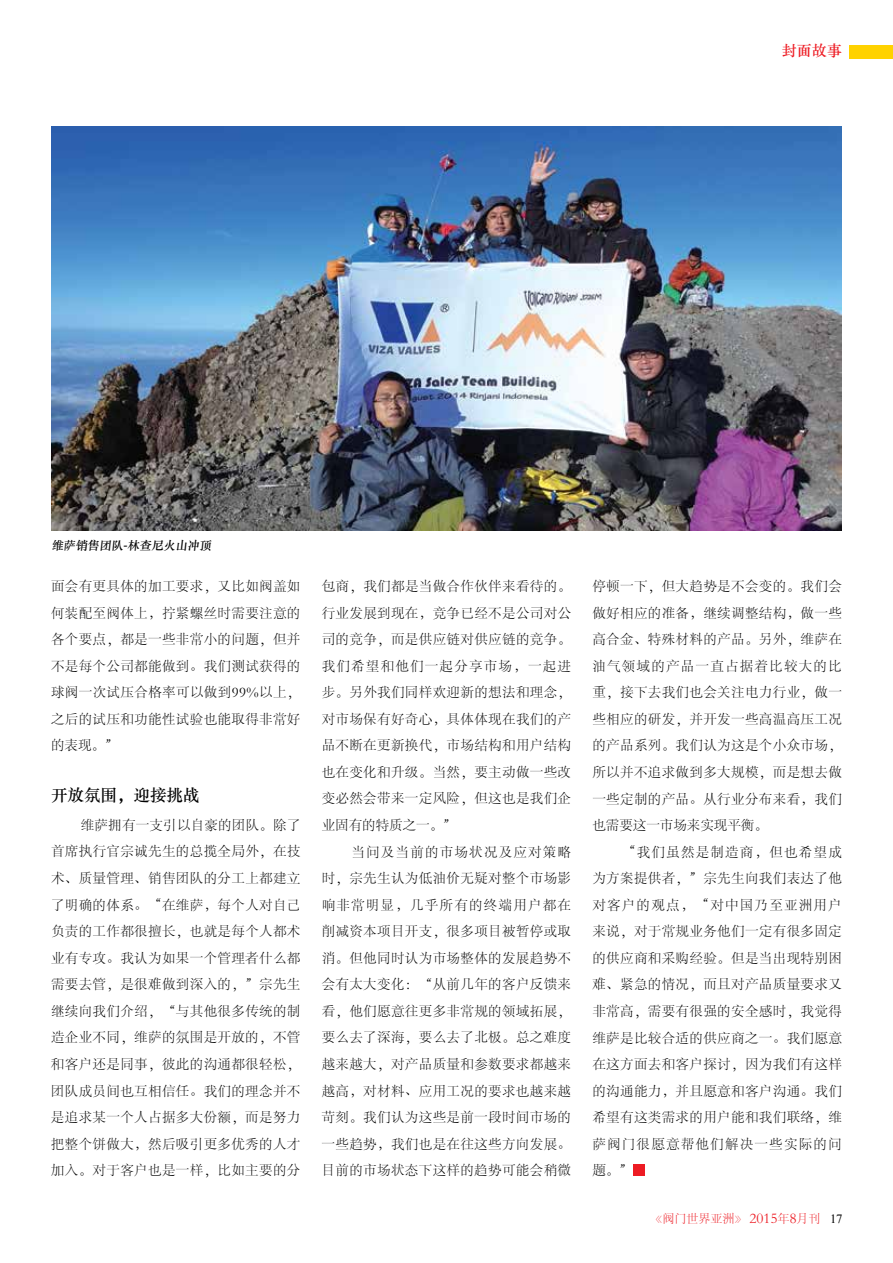
<style>
.page{position:relative;width:893px;height:1263px;background:#fff}
.page>*{position:absolute;margin:0;border:0;box-sizing:border-box;transform-origin:0 0}
.t1{font:16.5px "ST Zhongsong";color:#000}
.t2{font:15px "ST Zhongsong";color:#ed1b23}
.t3{font:13.5px/26.5px "ST Song";letter-spacing:.03em;color:#000;text-align:justify}
.t4{font:13.5px "ST Song";letter-spacing:.09em;color:#000}
.t5{font:13.5px "ST Song";color:#000}
.t6{font:12px "ST Song";color:#ed1b23}
.t7{font:12px "ST Zhongsong";color:#000}
.s1{font-family:"Times New Roman";font-size:12.6px}
.s2{font-size:14.85px}
.s3{font-family:"Times New Roman";font-size:12.6px;color:#000}
</style>
<div class="page">
<div style="left:849px;top:45px;width:44px;height:14px;background:#ffd200"></div>
<img style="left:51px;top:126px;width:791px;height:404px">
<div style="left:633px;top:1164px;width:11px;height:11px;background:#ed1b23"></div>
<p class="t2" style="left:782px;top:40px;width:61px">封面故事</p>
<p class="t7" style="left:51px;top:536px;width:163px">维萨销售团队<span class="s1">-</span>林查尼火山冲顶</p>
<p class="t3" style="left:51px;top:572px;width:251px">面会有更具体的加工要求，又比如阀盖如何装配至阀体上，拧紧螺丝时需要注意的各个要点，都是一些非常小的问题，但并不是每个公司都能做到。我们测试获得的球阀一次试压合格率可以做到<span class="s2">99%</span>以上，之后的试压和功能性试验也能取得非常好的表现。”</p>
<p class="t1" style="left:51px;top:784px;width:150px">开放氛围，迎接挑战</p>
<p class="t3" style="left:51px;top:811px;width:251px;text-indent:30px">维萨拥有一支引以自豪的团队。除了首席执行官宗诚先生的总揽全局外，在技术、质量管理、销售团队的分工上都建立了明确的体系。“在维萨，每个人对自己负责的工作都很擅长，也就是每个人都术业有专攻。我认为如果一个管理者什么都需要去管，是很难做到深入的，”宗先生继续向我们介绍，“与其他很多传统的制造企业不同，维萨的氛围是开放的，不管和客户还是同事，彼此的沟通都很轻松，团队成员间也互相信任。我们的理念并不是追求某一个人占据多大份额，而是努力把整个饼做大，然后吸引更多优秀的人才加入。对于客户也是一样，比如主要的分</p>
<p class="t3" style="left:322px;top:572px;width:251px">包商，我们都是当做合作伙伴来看待的。</p>
<p class="t3" style="left:322px;top:599px;width:251px">行业发展到现在，竞争已经不是公司对公</p>
<p class="t3" style="left:322px;top:625px;width:251px">司的竞争，而是供应链对供应链的竞争。</p>
<p class="t4" style="left:322px;top:656px;width:251px">我们希望和他们一起分享市场，一起进</p>
<p class="t3" style="left:322px;top:678px;width:251px">步。另外我们同样欢迎新的想法和理念，</p>
<p class="t3" style="left:322px;top:705px;width:251px">对市场保有好奇心，具体体现在我们的产</p>
<p class="t3" style="left:322px;top:731px;width:251px">品不断在更新换代，市场结构和用户结构</p>
<p class="t3" style="left:322px;top:758px;width:251px">也在变化和升级。当然，要主动做一些改</p>
<p class="t3" style="left:322px;top:785px;width:251px">变必然会带来一定风险，但这也是我们企</p>
<p class="t5" style="left:322px;top:816px;width:136px">业固有的特质之一。”</p>
<p class="t4" style="left:351px;top:842px;width:221px">当问及当前的市场状况及应对策略</p>
<p class="t3" style="left:322px;top:864px;width:251px">时，宗先生认为低油价无疑对整个市场影</p>
<p class="t4" style="left:322px;top:895px;width:251px">响非常明显，几乎所有的终端用户都在</p>
<p class="t3" style="left:322px;top:917px;width:251px">削减资本项目开支，很多项目被暂停或取</p>
<p class="t3" style="left:322px;top:944px;width:251px">消。但他同时认为市场整体的发展趋势不</p>
<p class="t3" style="left:322px;top:970px;width:251px">会有太大变化：“从前几年的客户反馈来</p>
<p class="t3" style="left:322px;top:997px;width:251px">看，他们愿意往更多非常规的领域拓展，</p>
<p class="t3" style="left:322px;top:1024px;width:251px">要么去了深海，要么去了北极。总之难度</p>
<p class="t3" style="left:322px;top:1050px;width:251px">越来越大，对产品质量和参数要求都越来</p>
<p class="t3" style="left:322px;top:1077px;width:251px">越高，对材料、应用工况的要求也越来越</p>
<p class="t3" style="left:322px;top:1103px;width:251px">苛刻。我们认为这些是前一段时间市场的</p>
<p class="t3" style="left:322px;top:1130px;width:251px">一些趋势，我们也是在往这些方向发展。</p>
<p class="t3" style="left:322px;top:1156px;width:251px">目前的市场状态下这样的趋势可能会稍微</p>
<p class="t3" style="left:592px;top:572px;width:251px">停顿一下，但大趋势是不会变的。我们会</p>
<p class="t3" style="left:592px;top:599px;width:251px">做好相应的准备，继续调整结构，做一些</p>
<p class="t3" style="left:592px;top:625px;width:251px">高合金、特殊材料的产品。另外，维萨在</p>
<p class="t4" style="left:592px;top:656px;width:251px">油气领域的产品一直占据着比较大的比</p>
<p class="t3" style="left:592px;top:678px;width:251px">重，接下去我们也会关注电力行业，做一</p>
<p class="t3" style="left:592px;top:705px;width:251px">些相应的研发，并开发一些高温高压工况</p>
<p class="t3" style="left:592px;top:732px;width:251px">的产品系列。我们认为这是个小众市场，</p>
<p class="t3" style="left:592px;top:758px;width:251px">所以并不追求做到多大规模，而是想去做</p>
<p class="t3" style="left:592px;top:785px;width:251px">一些定制的产品。从行业分布来看，我们</p>
<p class="t5" style="left:592px;top:816px;width:177px">也需要这一市场来实现平衡。</p>
<p class="t4" style="left:622px;top:842px;width:221px">“我们虽然是制造商，但也希望成</p>
<p class="t3" style="left:592px;top:864px;width:251px">为方案提供者，”宗先生向我们表达了他</p>
<p class="t4" style="left:592px;top:895px;width:251px">对客户的观点，“对中国乃至亚洲用户</p>
<p class="t3" style="left:592px;top:917px;width:251px">来说，对于常规业务他们一定有很多固定</p>
<p class="t3" style="left:592px;top:944px;width:251px">的供应商和采购经验。但是当出现特别困</p>
<p class="t3" style="left:592px;top:971px;width:251px">难、紧急的情况，而且对产品质量要求又</p>
<p class="t3" style="left:592px;top:997px;width:251px">非常高，需要有很强的安全感时，我觉得</p>
<p class="t3" style="left:592px;top:1024px;width:251px">维萨是比较合适的供应商之一。我们愿意</p>
<p class="t3" style="left:592px;top:1050px;width:251px">在这方面去和客户探讨，因为我们有这样</p>
<p class="t3" style="left:592px;top:1077px;width:251px">的沟通能力，并且愿意和客户沟通。我们</p>
<p class="t3" style="left:592px;top:1103px;width:251px">希望有这类需求的用户能和我们联络，维</p>
<p class="t4" style="left:592px;top:1134px;width:251px">萨阀门很愿意帮他们解决一些实际的问</p>
<p class="t3" style="left:592px;top:1157px;width:42px">题。”</p>
<p class="t6" style="left:651px;top:1210px;width:193px">《阀门世界亚洲》 <span class="s2">2015</span>年<span class="s2">8</span>月刊 <span class="s3">17</span></p>
</div>
